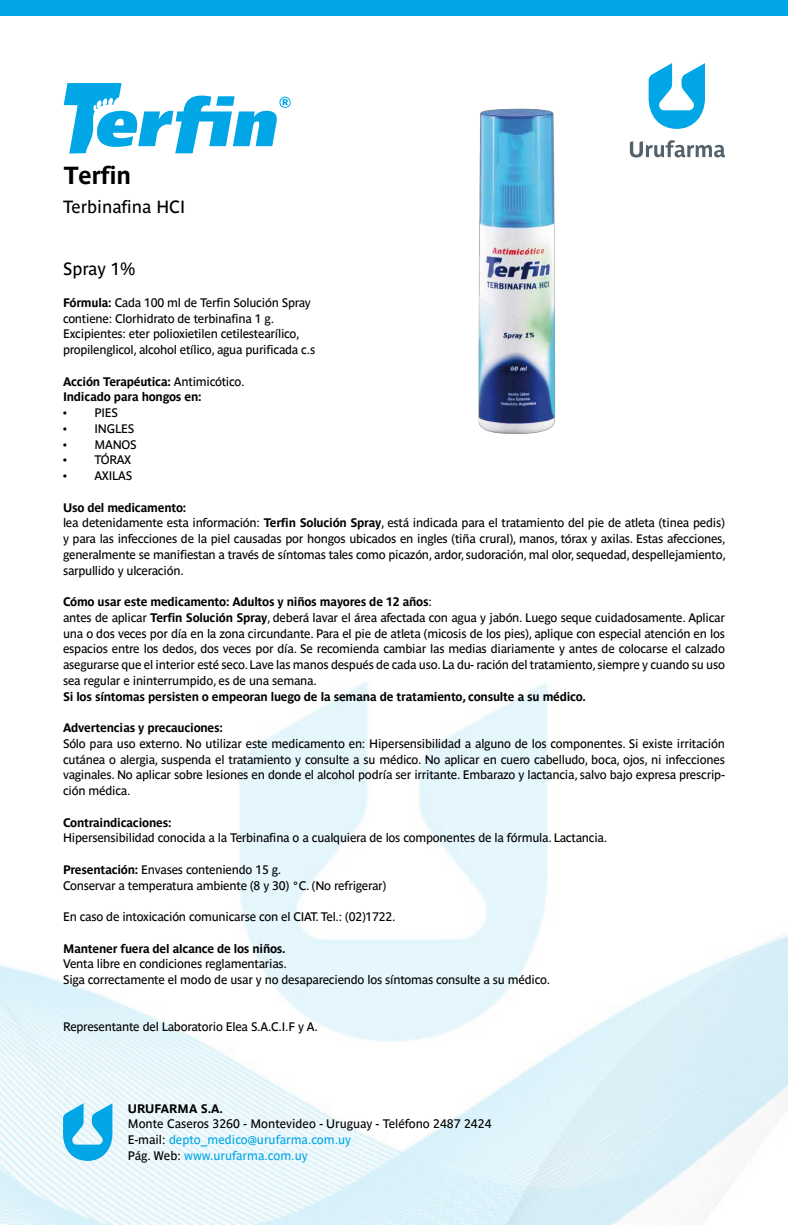
<style>
.page{position:relative;width:788px;height:1225px;background:#fff}
.page>*{position:absolute;margin:0;border:0;box-sizing:border-box;transform-origin:0 0}
.t1{font:700 24.5px "Parisine";letter-spacing:-.02em;color:#000}
.t2{font:17.5px "Parisine Std";color:#000}
.t3{font:12.25px/15.8px "Parisine Std";letter-spacing:-.02em;color:#000}
.t4{font:700 12.25px/15.8px "Parisine Std";letter-spacing:-.02em;color:#000}
.t5{font:12.25px/15.8px "Parisine Std";color:#000}
.t6{font:700 12.25px "Parisine Std";color:#000}
.s1{font-weight:700}
.s2{font-weight:400}
.s3{color:#00a6e6}
</style>
<div class="page">
<img style="left:0;top:104px;width:788px;height:1121px">
<div style="left:0;top:0;width:788px;height:16px;background:#00a6e6"></div>
<img style="left:467px;top:104px;width:100px;height:337px">
<svg style="left:648px;top:63px;width:57px;height:66px"></svg>
<svg style="left:629px;top:140px;width:95px;height:18px"></svg>
<svg style="left:64px;top:83px;width:227px;height:71px"></svg>
<svg style="left:63px;top:1103px;width:49px;height:58px;background:#5ec6ee"></svg>
<h1 class="t1" style="left:64px;top:161px;width:69px">Terfin</h1>
<h2 class="t2" style="left:63px;top:196px;width:124px">Terbinafina HCI</h2>
<h2 class="t2" style="left:63px;top:259px;width:74px">Spray 1%</h2>
<p class="t3" style="left:63px;top:295px;width:254px"><span class="s1">Fórmula:</span> Cada 100 ml de Terfin Solución Spray contiene: Clorhidrato de terbinafina 1 g.<br>Excipientes: eter polioxietilen cetilestearílico, propilenglicol, alcohol etílico, agua purificada c.s</p>
<p class="t4" style="left:63px;top:373px;width:183px">Acción Terapéutica: <span class="s2">Antimicótico.<br></span>Indicado para hongos en:</p>
<p class="t3" style="left:63px;top:405px;width:57px">• PIES</p>
<p class="t3" style="left:63px;top:421px;width:73px">• INGLES</p>
<p class="t3" style="left:63px;top:436px;width:75px">• MANOS</p>
<p class="t3" style="left:63px;top:452px;width:70px">• TÓRAX</p>
<p class="t3" style="left:63px;top:468px;width:71px">• AXILAS</p>
<p class="t3" style="left:63px;top:499px;width:664px"><span class="s1">Uso del medicamento:<br></span>lea detenidamente esta información: <span class="s1">Terfin Solución Spray</span>, está indicada para el tratamiento del pie de atleta (tinea pedis) y para las infecciones de la piel causadas por hongos ubicados en ingles (tiña crural), manos, tórax y axilas. Estas afecciones, generalmente se manifiestan a través de síntomas tales como picazón, ardor, sudoración, mal olor, sequedad, despellejamiento, sarpullido y ulceración.</p>
<p class="t3" style="left:63px;top:594px;width:663px"><span class="s1">Cómo usar este medicamento: Adultos y niños mayores de 12 años</span>:<br>antes de aplicar <span class="s1">Terfin Solución Spray</span>, deberá lavar el área afectada con agua y jabón. Luego seque cuidadosamente. Aplicar una o dos veces por día en la zona circundante. Para el pie de atleta (micosis de los pies), aplique con especial atención en los espacios entre los dedos, dos veces por día. Se recomienda cambiar las medias diariamente y antes de colocarse el calzado asegurarse que el interior esté seco. Lave las manos después de cada uso. La du- ración del tratamiento, siempre y cuando su uso sea regular e ininterrumpido, es de una semana.</p>
<p class="t4" style="left:63px;top:688px;width:524px">Si los síntomas persisten o empeoran luego de la semana de tratamiento, consulte a su médico.</p>
<p class="t4" style="left:63px;top:720px;width:161px">Advertencias y precauciones:</p>
<p class="t3" style="left:63px;top:736px;width:663px;text-align:justify">Sólo para uso externo. No utilizar este medicamento en: Hipersensibilidad a alguno de los componentes. Si existe irritación cutánea o alergia, suspenda el tratamiento y consulte a su médico. No aplicar en cuero cabelludo, boca, ojos, ni infecciones vaginales. No aplicar sobre lesiones en donde el alcohol podría ser irritante. Embarazo y lactancia, salvo bajo expresa prescrip&shy;ción médica.</p>
<p class="t4" style="left:63px;top:814px;width:110px">Contraindicaciones:</p>
<p class="t3" style="left:63px;top:830px;width:545px">Hipersensibilidad conocida a la Terbinafina o a cualquiera de los componentes de la fórmula. Lactancia.</p>
<p class="t3" style="left:63px;top:862px;width:325px"><span class="s1">Presentación:</span> Envases conteniendo 15 g.<br>Conservar a temperatura ambiente (8 y 30) °C. (No refrigerar)</p>
<p class="t3" style="left:63px;top:909px;width:334px">En caso de intoxicación comunicarse con el CIAT. Tel.: (02)1722.</p>
<p class="t4" style="left:63px;top:940px;width:224px">Mantener fuera del alcance de los niños.</p>
<p class="t3" style="left:63px;top:956px;width:488px">Venta libre en condiciones reglamentarias.<br>Siga correctamente el modo de usar y no desapareciendo los síntomas consulte a su médico.</p>
<p class="t3" style="left:63px;top:1019px;width:256px">Representante del Laboratorio Elea S.A.C.I.F y A.</p>
<p class="t6" style="left:128px;top:1101px;width:97px">URUFARMA S.A.</p>
<p class="t5" style="left:128px;top:1116px;width:365px">Monte Caseros 3260 - Montevideo - Uruguay - Teléfono 2487 2424<br>E-mail: <span class="s3">depto_medico@urufarma.com.uy<br></span>Pág. Web: <span class="s3">www.urufarma.com.uy</span></p>
</div>
